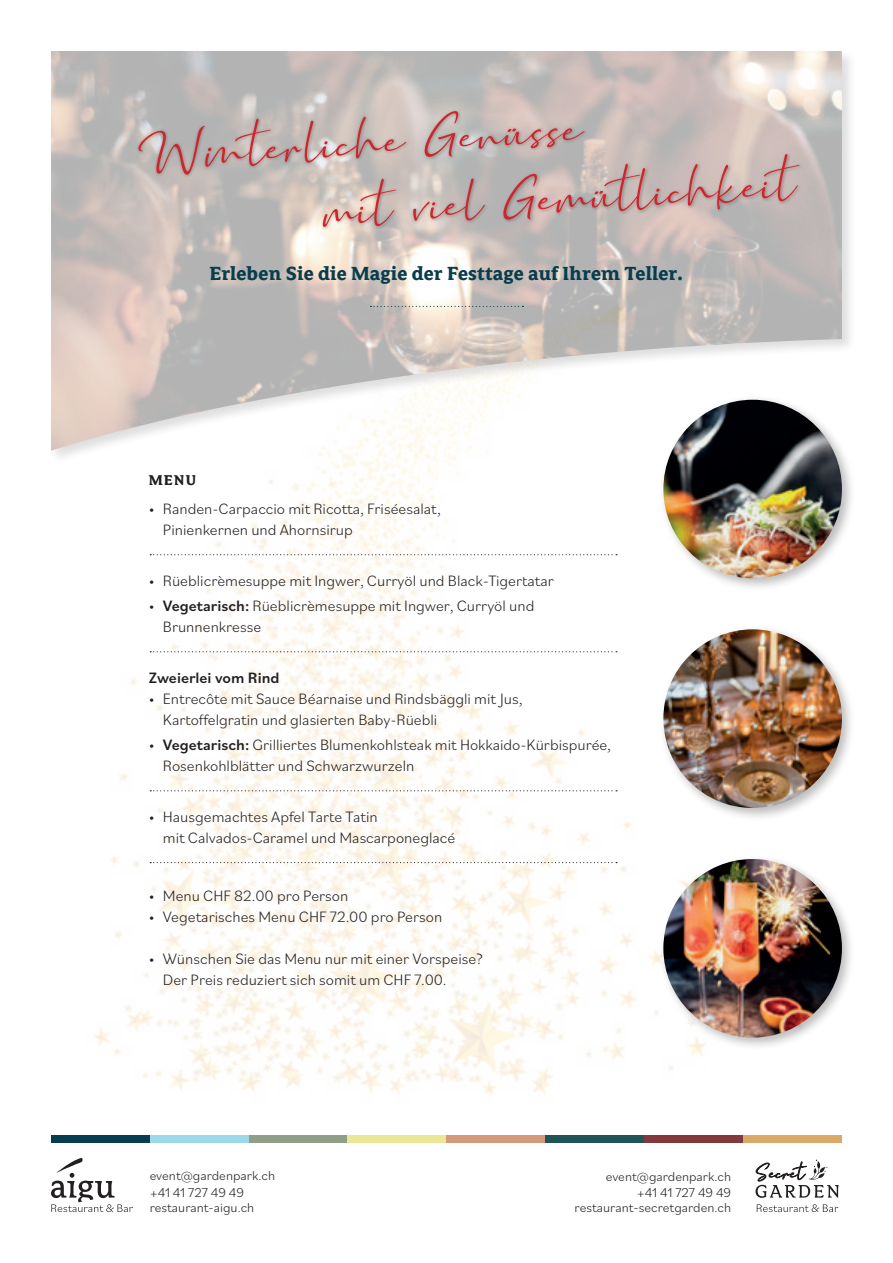
<style>
.page{position:relative;width:893px;height:1263px;background:#fff}
.page>*{position:absolute;margin:0;border:0;box-sizing:border-box;transform-origin:0 0}
.t1{font:52.5px/69.4px "Marthin Slant";color:#d1232a}
.t2{font:700 21px "Avance Pro";letter-spacing:.01em;color:#083d4d}
.t3{font:300 15.75px/21px "Bilo";color:#231f20}
.t4{font:500 15.75px "Bilo";color:#231f20}
.t5{font:700 15.75px "Avance Pro";color:#231f20}
.t6{font:300 13.5px/16.5px "Bilo";color:#231f20}
.s1{font-weight:500}
</style>
<div class="page">
<img style="left:94px;top:464px;width:609px;height:630px">
<div style="left:49px;top:49px;width:807px;height:415px;background:#231f20;opacity:.5"></div>
<img style="left:51px;top:51px;width:791px;height:400px">
<svg style="left:370px;top:306px;width:153px;height:1px"></svg>
<div style="left:136px;top:109px;width:667px;height:122px;background:#231f20;opacity:.4"></div>
<div style="left:659px;top:395px;width:196px;height:197px;background:#231f20;opacity:.3"></div>
<img style="left:663px;top:400px;width:179px;height:178px;border-radius:89px">
<div style="left:659px;top:854px;width:196px;height:197px;background:#231f20;opacity:.3"></div>
<img style="left:663px;top:859px;width:179px;height:178px;border-radius:89px">
<div style="left:659px;top:625px;width:196px;height:196px;background:#231f20;opacity:.3"></div>
<img style="left:663px;top:629px;width:179px;height:179px;border-radius:89px">
<svg style="left:150px;top:554px;width:467px;height:1px"></svg>
<svg style="left:150px;top:651px;width:467px;height:1px"></svg>
<svg style="left:150px;top:790px;width:467px;height:1px"></svg>
<svg style="left:150px;top:862px;width:467px;height:1px"></svg>
<svg style="left:757px;top:1204px;width:81px;height:8px"></svg>
<svg style="left:755px;top:1160px;width:84px;height:38px"></svg>
<svg style="left:51px;top:1158px;width:82px;height:54px"></svg>
<div style="left:51px;top:1135px;width:102px;height:8px;background:#083d4d"></div>
<div style="left:150px;top:1135px;width:102px;height:8px;background:#9cdaea"></div>
<div style="left:249px;top:1135px;width:101px;height:8px;background:#919e88"></div>
<div style="left:348px;top:1135px;width:101px;height:8px;background:#eae799"></div>
<div style="left:446px;top:1135px;width:102px;height:8px;background:#d3997a"></div>
<div style="left:545px;top:1135px;width:102px;height:8px;background:#1f5557"></div>
<div style="left:644px;top:1135px;width:102px;height:8px;background:#81393b"></div>
<div style="left:743px;top:1135px;width:99px;height:8px;background:#dba967"></div>
<h1 class="t1" style="left:316px;top:102px;width:474px;text-indent:-184px;rotate:-4deg">Win terliche Genüsse<br>mit viel Gemütlichkeit</h1>
<h2 class="t2" style="left:209px;top:262px;width:476px">Erleben Sie die Magie der Festtage auf Ihrem Teller.</h2>
<p class="t5" style="left:149px;top:471px;width:49px">MENU</p>
<p class="t3" style="left:163px;top:498px;width:279px;text-indent:-14px">• Randen-Carpaccio mit Ricotta, Friséesalat,<br>Pinienkernen und Ahornsirup</p>
<p class="t3" style="left:149px;top:569px;width:406px">• Rüeblicrèmesuppe mit Ingwer, Curryöl und Black-Tigertatar</p>
<p class="t3" style="left:163px;top:595px;width:373px;text-indent:-14px">• <span class="s1">Vegetarisch:</span> Rüeblicrèmesuppe mit Ingwer, Curryöl und<br>Brunnenkresse</p>
<p class="t4" style="left:149px;top:667px;width:132px">Zweierlei vom Rind</p>
<p class="t3" style="left:163px;top:687px;width:361px;text-indent:-14px">• Entrecôte mit Sauce Béarnaise und Rindsbäggli mit Jus,<br>Kartoffelgratin und glasierten Baby-Rüebli</p>
<p class="t3" style="left:163px;top:734px;width:450px;text-indent:-14px">• <span class="s1">Vegetarisch:</span> Grilliertes Blumenkohlsteak mit Hokkaido-Kürbispurée,<br>Rosenkohlblätter und Schwarzwurzeln</p>
<p class="t3" style="left:163px;top:805px;width:294px;text-indent:-14px">• Hausgemachtes Apfel Tarte Tatin<br>mit Calvados-Caramel und Mascarponeglacé</p>
<p class="t3" style="left:149px;top:884px;width:201px">• Menu CHF 82.00 pro Person</p>
<p class="t3" style="left:149px;top:905px;width:295px">• Vegetarisches Menu CHF 72.00 pro Person</p>
<p class="t3" style="left:163px;top:947px;width:321px;text-indent:-14px">• Wünschen Sie das Menu nur mit einer Vorspeise?<br>Der Preis reduziert sich somit um CHF 7.00.</p>
<p class="t6" style="left:150px;top:1167px;width:127px">event@gardenpark.ch +41 41 727 49 49</p>
<p class="t6" style="left:150px;top:1199px;width:106px">restaurant-aigu.ch</p>
<p class="t6" style="left:606px;top:1167px;width:127px;text-align:right">event@gardenpark.ch +41 41 727 49 49</p>
<p class="t6" style="left:575px;top:1199px;width:158px">restaurant-secretgarden.ch</p>
</div>
